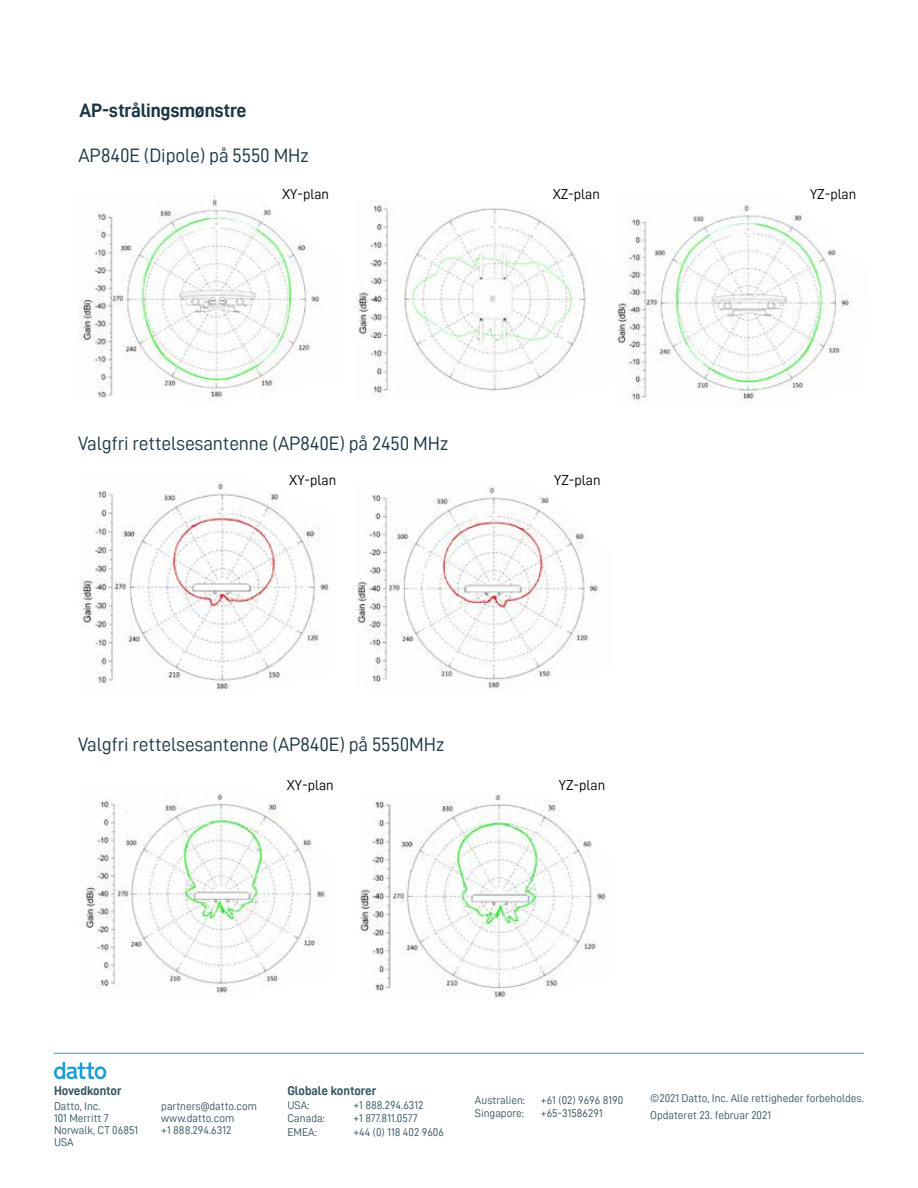
<style>
.page{position:relative;width:918px;height:1188px;background:#fff}
.page>*{position:absolute;margin:0;border:0;box-sizing:border-box;transform-origin:0 0}
.t1{font:19.5px "Datto DIN";letter-spacing:-.01em;color:#1c3645}
.t2{font:700 19.5px "Datto DIN";letter-spacing:-.01em;color:#1c3645}
.t3{font:14.4px "Datto DIN";color:#000}
.t4{font:700 12.75px "Datto DIN";color:#345461}
.t5{font:11.25px/12px "Datto DIN";color:#345461}
</style>
<div class="page">
<hr style="left:54px;top:1053px;width:810px;height:1px;background:#1d9ed9">
<svg style="left:54px;top:1062px;width:52px;height:17px"></svg>
<img style="left:85px;top:792px;width:243px;height:203px">
<img style="left:360px;top:794px;width:247px;height:205px">
<img style="left:80px;top:483px;width:249px;height:207px">
<img style="left:357px;top:486px;width:241px;height:206px">
<img style="left:79px;top:196px;width:242px;height:206px">
<img style="left:357px;top:200px;width:229px;height:194px">
<img style="left:617px;top:205px;width:234px;height:200px">
<h1 class="t2" style="left:80px;top:100px;width:169px">AP-strålingsmønstre</h1>
<h1 class="t1" style="left:79px;top:144px;width:232px">AP840E (Dipole) på 5550 MHz</h1>
<p class="t3" style="left:282px;top:187px;width:49px">XY-plan</p>
<p class="t3" style="left:553px;top:187px;width:49px">XZ-plan</p>
<p class="t3" style="left:810px;top:187px;width:48px">YZ-plan</p>
<h1 class="t1" style="left:78px;top:432px;width:372px">Valgfri rettelsesantenne (AP840E) på 2450 MHz</h1>
<p class="t3" style="left:289px;top:472px;width:49px">XY-plan</p>
<p class="t3" style="left:554px;top:472px;width:48px">YZ-plan</p>
<h1 class="t1" style="left:78px;top:733px;width:368px">Valgfri rettelsesantenne (AP840E) på 5550MHz</h1>
<p class="t3" style="left:287px;top:777px;width:49px">XY-plan</p>
<p class="t3" style="left:559px;top:777px;width:48px">YZ-plan</p>
<p class="t4" style="left:54px;top:1084px;width:69px">Hovedkontor</p>
<p class="t5" style="left:54px;top:1100px;width:86px">Datto, Inc.<br>101 Merritt 7<br>Norwalk, CT 06851<br>USA</p>
<p class="t5" style="left:161px;top:1100px;width:97px">partners@datto.com www.datto.com<br>+1 888.294.6312</p>
<p class="t4" style="left:287px;top:1084px;width:90px">Globale kontorer</p>
<p class="t5" style="left:287px;top:1099px;width:23px">USA:</p>
<p class="t5" style="left:353px;top:1099px;width:72px">+1 888.294.6312</p>
<p class="t5" style="left:287px;top:1112px;width:39px">Canada:</p>
<p class="t5" style="left:353px;top:1112px;width:66px">+1 877.811.0577</p>
<p class="t5" style="left:287px;top:1126px;width:31px">EMEA:</p>
<p class="t5" style="left:353px;top:1126px;width:92px">+44 (0) 118 402 9606</p>
<p class="t5" style="left:475px;top:1094px;width:52px">Australien:</p>
<p class="t5" style="left:541px;top:1094px;width:84px">+61 (02) 9696 8190</p>
<p class="t5" style="left:475px;top:1107px;width:51px">Singapore:</p>
<p class="t5" style="left:541px;top:1107px;width:63px">+65-31586291</p>
<p class="t5" style="left:650px;top:1090px;width:215px;line-height:17.2px">©2021 Datto, Inc. Alle rettigheder forbeholdes.<br>Opdateret 23. februar 2021</p>
</div>
